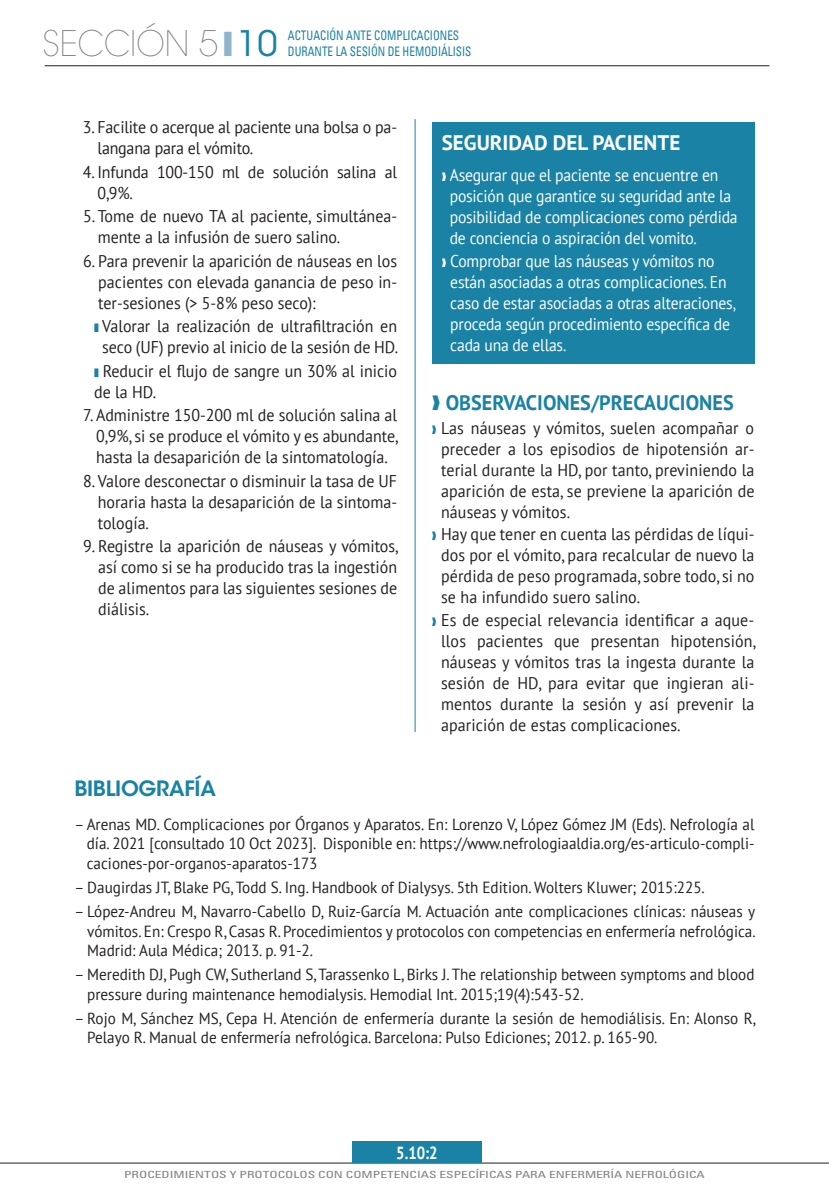
<style>
.page{position:relative;width:829px;height:1191px;background:#fff}
.page>*{position:absolute;margin:0;border:0;box-sizing:border-box;transform-origin:0 0}
.t1{font:200 35px "ITC Avant Garde Std";color:#808285;scale:.95 1}
.LADILLO{font:700 21px "PT Sans";color:#1a82a4;scale:.96 1}
.t2{font:700 21px "PT Sans";color:#fff}
.t3{font:600 21px "ITC Avant Garde Std";letter-spacing:-.015em;color:#1a82a4}
.t4{font:700 17.5px "PT Sans";color:#fff;scale:.85 1}
.CPO_DE_TEXTO_GENERAL{font:16.97px/21px "PT Sans";color:#231f20;text-align:justify;scale:.94 1}
.t5{font:16.97px/21px "PT Sans";letter-spacing:-.01em;color:#fff;scale:.92 1}
.BIBLIOGRAFÍA{font:16.1px/19.2px "PT Sans";color:#231f20;text-align:justify;scale:.94 1}
.BAJO_NUMERO{font:condensed 13.12px "Univers LT Std";color:#1a82a4;scale:.85 1}
.t6{font:condensed 9.8px "Univers LT Std";color:#808285;scale:1.37 1}
.s1{color:#8fb3c9}
.s2{font-weight:400;color:#1a82a4}
.s3{color:#1a82a4}
</style>
<div class="page">
<hr style="left:0;top:1162px;width:828px;height:1px;background:#231f20">
<hr style="left:45px;top:65px;width:724px;height:1px;background:#231f20">
<hr style="left:415px;top:119px;width:1px;height:613px;background:#1a82a4">
<div style="left:432px;top:122px;width:322px;height:241px;background:#1a82a4"></div>
<div style="left:352px;top:1141px;width:129px;height:22px;background:#1a82a4"></div>
<p class="t1" style="left:43px;top:23px;width:249px">SECCIÓN 5<span class="s1">❙</span><span class="s2">10</span></p>
<p class="BAJO_NUMERO" style="left:288px;top:27px;width:203px">ACTUACIÓN ANTE COMPLICACIONES</p>
<p class="BAJO_NUMERO" style="left:288px;top:43px;width:217px">DURANTE LA SESIÓN DE HEMODIÁLISIS</p>
<p class="CPO_DE_TEXTO_GENERAL" style="left:97px;top:116px;width:320px;text-indent:-15px">3. Facilite o acerque al paciente una bolsa o pa&shy;langana para el vómito.</p>
<p class="CPO_DE_TEXTO_GENERAL" style="left:97px;top:161px;width:320px;text-indent:-15px">4. Infunda 100-150 ml de solución salina al<br>0,9%.</p>
<p class="CPO_DE_TEXTO_GENERAL" style="left:98px;top:205px;width:320px;text-indent:-15px">5. Tome de nuevo TA al paciente, simultánea&shy;mente a la infusión de suero salino.</p>
<p class="CPO_DE_TEXTO_GENERAL" style="left:98px;top:250px;width:319px;text-indent:-15px">6. Para prevenir la aparición de náuseas en los pacientes con elevada ganancia de peso in&shy;ter-sesiones (&gt; 5-8% peso seco):</p>
<p class="CPO_DE_TEXTO_GENERAL" style="left:94px;top:315px;width:325px;text-align:center"><span class="s3">❚</span> Valorar la realización de ultrafiltración en seco (UF) previo al inicio de la sesión de HD.</p>
<p class="CPO_DE_TEXTO_GENERAL" style="left:94px;top:360px;width:323px"><span class="s3">❚</span> Reducir el flujo de sangre un 30% al inicio de la HD.</p>
<p class="CPO_DE_TEXTO_GENERAL" style="left:96px;top:404px;width:323px;text-indent:-13px">7. Administre 150-200 ml de solución salina al 0,9%, si se produce el vómito y es abundante, hasta la desaparición de la sintomatología.</p>
<p class="CPO_DE_TEXTO_GENERAL" style="left:98px;top:470px;width:320px;text-indent:-15px">8. Valore desconectar o disminuir la tasa de UF horaria hasta la desaparición de la sintoma&shy;tología.</p>
<p class="CPO_DE_TEXTO_GENERAL" style="left:98px;top:535px;width:321px;text-indent:-15px">9. Registre la aparición de náuseas y vómitos, así como si se ha producido tras la ingestión de alimentos para las siguientes sesiones de diálisis.</p>
<p class="t2" style="left:441px;top:128px;width:240px">SEGURIDAD DEL PACIENTE</p>
<p class="t5" style="left:449px;top:164px;width:314px;text-indent:-8px">❱ Asegurar que el paciente se encuentre en posición que garantice su seguridad ante la posibilidad de complicaciones como pérdida de conciencia o aspiración del vomito.</p>
<p class="t5" style="left:450px;top:250px;width:312px;text-indent:-8px">❱ Comprobar que las náuseas y vómitos no están asociadas a otras complicaciones. En caso de estar asociadas a otras alteraciones, proceda según procedimiento específica de cada una de ellas.</p>
<p class="LADILLO" style="left:432px;top:389px;width:316px">❱ OBSERVACIONES/PRECAUCIONES</p>
<p class="CPO_DE_TEXTO_GENERAL" style="left:441px;top:417px;width:335px;text-indent:-9px"><span class="s3">❱</span> Las náuseas y vómitos, suelen acompañar o preceder a los episodios de hipotensión ar&shy;terial durante la HD, por tanto, previniendo la aparición de esta, se previene la aparición de náuseas y vómitos.</p>
<p class="CPO_DE_TEXTO_GENERAL" style="left:441px;top:523px;width:335px;text-indent:-9px"><span class="s3">❱</span> Hay que tener en cuenta las pérdidas de líqui&shy;dos por el vómito, para recalcular de nuevo la pérdida de peso programada, sobre todo, si no se ha infundido suero salino.</p>
<p class="CPO_DE_TEXTO_GENERAL" style="left:441px;top:609px;width:336px;text-indent:-9px"><span class="s3">❱</span> Es de especial relevancia identificar a aque&shy;llos pacientes que presentan hipotensión, náuseas y vómitos tras la ingesta durante la sesión de HD, para evitar que ingieran ali&shy;mentos durante la sesión y así prevenir la aparición de estas complicaciones.</p>
<p class="t3" style="left:74px;top:775px;width:143px">BIBLIOGRAFÍA</p>
<p class="BIBLIOGRAFÍA" style="left:87px;top:814px;width:711px;text-indent:-12px">– Arenas MD. Complicaciones por Órganos y Aparatos. En: Lorenzo V, López Gómez JM (Eds). Nefrología al día. 2021 [consultado 10 Oct 2023]. Disponible en: https://www.nefrologiaaldia.org/es-articulo-compli&shy;caciones-por-organos-aparatos-173</p>
<p class="BIBLIOGRAFÍA" style="left:74px;top:877px;width:672px">– Daugirdas JT, Blake PG, Todd S. Ing. Handbook of Dialysys. 5th Edition. Wolters Kluwer; 2015:225.</p>
<p class="BIBLIOGRAFÍA" style="left:87px;top:901px;width:712px;text-indent:-13px">– López-Andreu M, Navarro-Cabello D, Ruiz-García M. Actuación ante complicaciones clínicas: náuseas y vómitos. En: Crespo R, Casas R. Procedimientos y protocolos con competencias en enfermería nefrológica.<br>Madrid: Aula Médica; 2013. p. 91-2.</p>
<p class="BIBLIOGRAFÍA" style="left:87px;top:964px;width:711px;text-indent:-13px">– Meredith DJ, Pugh CW, Sutherland S, Tarassenko L, Birks J. The relationship between symptoms and blood pressure during maintenance hemodialysis. Hemodial Int. 2015;19(4):543-52.</p>
<p class="BIBLIOGRAFÍA" style="left:87px;top:1008px;width:712px;text-indent:-13px">– Rojo M, Sánchez MS, Cepa H. Atención de enfermería durante la sesión de hemodiálisis. En: Alonso R,<br>Pelayo R. Manual de enfermería nefrológica. Barcelona: Pulso Ediciones; 2012. p. 165-90.</p>
<p class="t4" style="left:396px;top:1141px;width:50px">5.10:2</p>
<p class="t6" style="left:124px;top:1168px;width:425px">PROCEDIMIENTOS Y PROTOCOLOS CON COMPETENCIAS ESPECÍFICAS PARA ENFERMERÍA NEFROLÓGICA</p>
</div>
